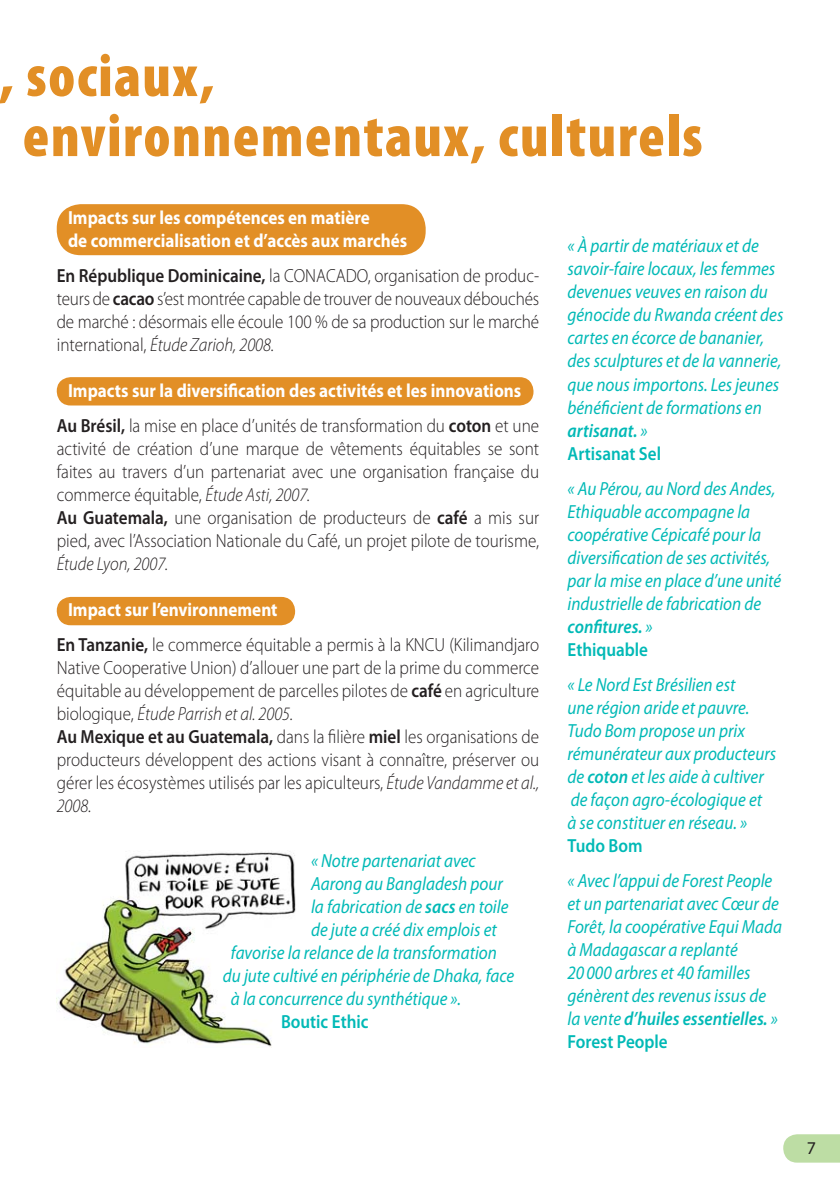
<style>
.page{position:relative;width:840px;height:1191px;background:#fff}
.page>*{position:absolute;margin:0;border:0;box-sizing:border-box;transform-origin:0 0}
.t1{font:900 condensed 60px/60px "Myriad Pro";letter-spacing:.025em;color:#e28f26}
.t2{font:italic 19px/23px "Myriad Pro";color:#00b9b6;scale:.9 1}
.t3{font:300 19px/23px "Myriad Pro";color:#231f20;scale:.9 1}
.t4{font:700 19px/23px "Myriad Pro";color:#fff;scale:.9 1}
.t5{font:600 19px "Myriad Pro";color:#00b9b6;scale:.9 1}
.t6{font:italic 300 19px "Myriad Pro";color:#231f20;scale:.9 1}
.t7{font:18px "Myriad Pro";color:#231f20}
.s1{font-weight:600}
.s2{font-style:italic}
.s3{font-weight:600;color:#231f20}
.s4{font-weight:300;color:#231f20}
.s5{font-weight:700;color:#fff}
.s6{font-weight:600;font-style:normal}
</style>
<div class="page">
<svg style="left:783px;top:1134px;width:56px;height:28px;background:#c0dfa9"></svg>
<img style="left:57px;top:851px;width:239px;height:197px">
<div style="left:57px;top:204px;width:368px;height:51px;background:#e28f26;border-radius:24px"></div>
<div style="left:57px;top:377px;width:476px;height:28px;background:#e28f26;border-radius:14px"></div>
<div style="left:57px;top:597px;width:238px;height:28px;background:#e28f26;border-radius:14px"></div>
<h1 class="t1" style="left:23px;top:52px;width:681px;text-indent:-24px">, sociaux,<br>environnementaux, culturels</h1>
<p class="t4" style="left:68px;top:207px;width:378px">Impacts sur les compétences en matière<br>de commercialisation et d’accès aux marchés</p>
<p class="t3" style="left:57px;top:265px;width:537px;text-align:justify"><span class="s1">En République Dominicaine,</span> la CONACADO, organisation de produc&shy;teurs de <span class="s1">cacao</span> s’est montrée capable de trouver de nouveaux débouchés de marché : désormais elle écoule 100 % de sa production sur le marché international, <span class="s2">Étude Zarioh, 2008.</span></p>
<p class="t4" style="left:57px;top:374px;width:537px;line-height:35px;text-align:center">Impacts sur la diversification des activités et les innovations<br><span class="s3">Au Brésil,</span> <span class="s4">la mise en place d’unités de transformation du</span> <span class="s3">coton</span> <span class="s4">et une</span></p>
<p class="t3" style="left:57px;top:438px;width:537px">activité de création d’une marque de vêtements équitables se sont faites au travers d’un partenariat avec une organisation française du commerce équitable, <span class="s2">Étude Asti, 2007.<br></span><span class="s1">Au Guatemala,</span> une organisation de producteurs de <span class="s1">café</span> a mis sur pied, avec l’Association Nationale du Café, un projet pilote de tourisme,</p>
<p class="t6" style="left:57px;top:556px;width:125px">Étude Lyon, 2007.</p>
<p class="t3" style="left:57px;top:593px;width:537px;line-height:35px;text-indent:11px"><span class="s5">Impact sur l’environnement<br></span><span class="s1">En Tanzanie,</span> le commerce équitable a permis à la KNCU (Kilimandjaro</p>
<p class="t3" style="left:57px;top:657px;width:537px">Native Cooperative Union) d’allouer une part de la prime du commerce équitable au développement de parcelles pilotes de <span class="s1">café</span> en agriculture biologique, <span class="s2">Étude Parrish et al. 2005.<br></span><span class="s1">Au Mexique et au Guatemala,</span> dans la filière <span class="s1">miel</span> les organisations de producteurs développent des actions visant à connaître, préserver ou gérer les écosystèmes utilisés par les apiculteurs, <span class="s2">Étude Vandamme et al., 2008.</span></p>
<p class="t2" style="left:311px;top:850px;width:184px">« Notre partenariat avec</p>
<p class="t2" style="left:311px;top:873px;width:214px">Aarong au Bangladesh pour</p>
<p class="t2" style="left:311px;top:896px;width:221px">la fabrication de <span class="s1">sacs</span> en toile</p>
<p class="t2" style="left:311px;top:919px;width:208px">de jute a créé dix emplois et</p>
<p class="t2" style="left:231px;top:942px;width:297px">favorise la relance de la transformation</p>
<p class="t2" style="left:223px;top:965px;width:325px">du jute cultivé en périphérie de Dhaka, face</p>
<p class="t2" style="left:231px;top:988px;width:257px">à la concurrence du synthétique ».</p>
<p class="t5" style="left:281px;top:1014px;width:99px">Boutic Ethic</p>
<p class="t2" style="left:567px;top:236px;width:241px">« À partir de matériaux et de savoir-faire locaux, les femmes devenues veuves en raison du génocide du Rwanda créent des cartes en écorce de bananier, des sculptures et de la vannerie, que nous importons. Les jeunes bénéficient de formations en <span class="s1">artisanat.</span> »<br><span class="s6">Artisanat Sel</span></p>
<p class="t2" style="left:567px;top:478px;width:239px">« Au Pérou, au Nord des Andes,<br>Ethiquable accompagne la coopérative Cépicafé pour la diversification de ses activités, par la mise en place d’une unité industrielle de fabrication de <span class="s1">confitures.</span> »<br><span class="s6">Ethiquable</span></p>
<p class="t2" style="left:567px;top:674px;width:233px">« Le Nord Est Brésilien est<br>une région aride et pauvre.<br>Tudo Bom propose un prix rémunérateur aux producteurs de <span class="s1">coton</span> et les aide à cultiver de façon agro-écologique et<br>à se constituer en réseau. »</p>
<p class="t5" style="left:567px;top:838px;width:85px">Tudo Bom</p>
<p class="t2" style="left:567px;top:870px;width:239px">« Avec l’appui de Forest People et un partenariat avec Cœur de<br>Forêt, la coopérative Equi Mada à Madagascar a replanté<br>20 000 arbres et 40 familles génèrent des revenus issus de la vente <span class="s1">d’huiles essentielles.</span> »<br><span class="s6">Forest People</span></p>
<p class="t7" style="left:806px;top:1141px;width:11px">7</p>
</div>
